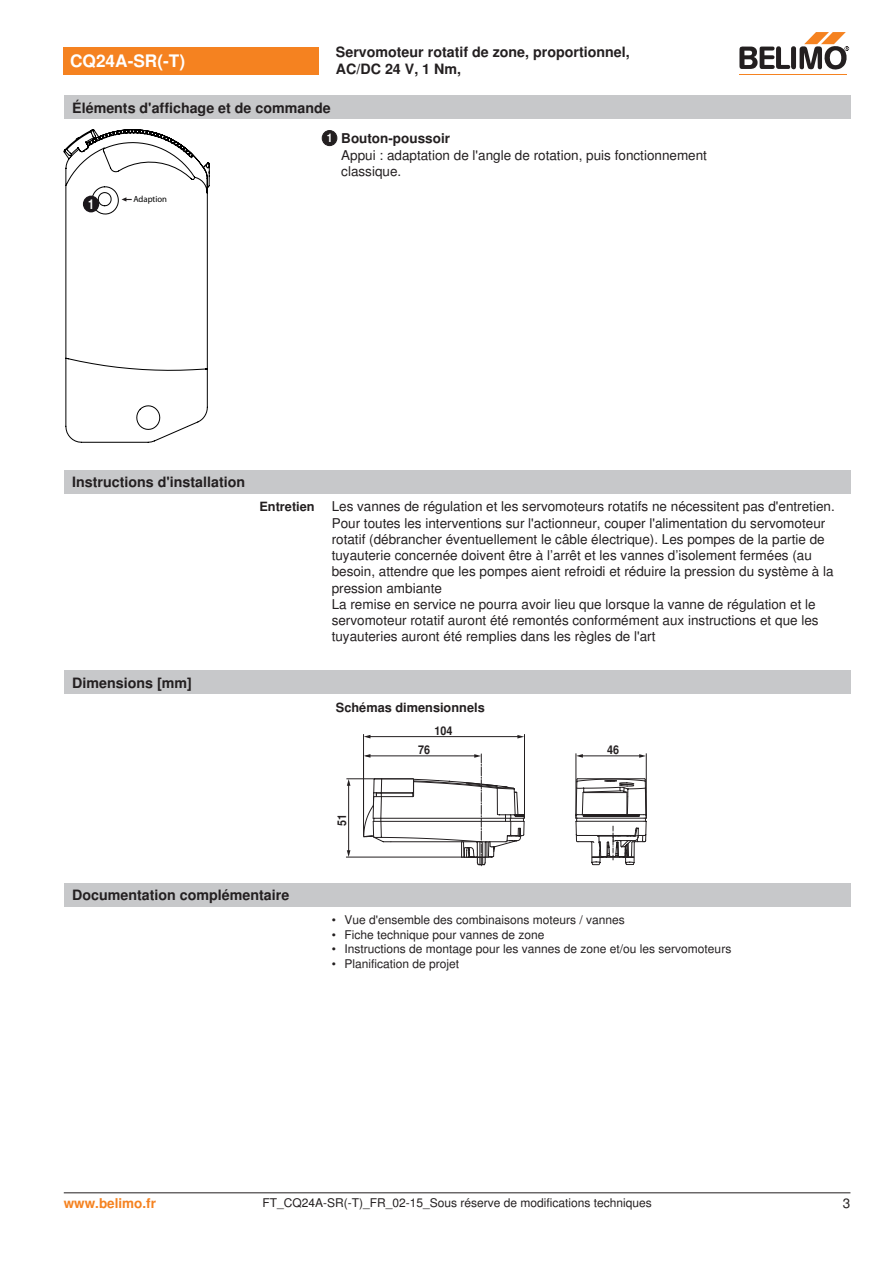
<style>
.page{position:relative;width:893px;height:1263px;background:#fff}
.page>*{position:absolute;margin:0;border:0;box-sizing:border-box;transform-origin:0 0}
.t1{font:700 17.25px "Nimbus Sans BEL";color:#fff}
.t2{font:700 14.25px "Nimbus Sans BEL";color:#231f20}
.Rechtsbündig_Footer{font:13.5px/16.2px "Nimbus Sans BEL";color:#231f20}
.t3{font:700 13.5px "Nimbus Sans BEL";color:#231f20}
.t4{font:700 13.5px "Nimbus Sans BEL";color:#f58220}
.t5{font:13.5px "Nimbus Sans BEL Bol Con";color:#fff}
.Rechtsbündig{font:700 12.75px "Nimbus Sans BEL";color:#231f20}
.t6{font:12.6px "Nimbus Sans BEL";color:#231f20;scale:.88 1}
.t7{font:700 12.6px "Nimbus Sans BEL";color:#231f20;scale:.88 1}
.Bulletpoints{font:12px "Nimbus Sans BEL";color:#231f20}
.Footer_EU_center{font:12px "Nimbus Sans BEL";color:#231f20}
.t8{font:700 12px "Nimbus Sans BEL";color:#231f20;scale:.9 1}
.t9{font:700 11.85px "Nimbus Sans BEL";color:#fff;scale:.87 1}
.t10{font:8.85px "Myriad";color:#000}
</style>
<div class="page">
<div style="left:64px;top:470px;width:786px;height:23px;background:#c7c8ca"></div>
<div style="left:64px;top:671px;width:786px;height:23px;background:#c7c8ca"></div>
<hr style="left:348px;top:782px;width:1px;height:70px;background:#231f20">
<svg style="left:347px;top:779px;width:3px;height:7px"></svg>
<svg style="left:347px;top:850px;width:3px;height:7px"></svg>
<hr style="left:346px;top:778px;width:67px;height:1px;background:#231f20">
<hr style="left:346px;top:857px;width:117px;height:1px;background:#231f20">
<svg style="left:363px;top:754px;width:162px;height:112px"></svg>
<hr style="left:366px;top:756px;width:111px;height:1px;background:#231f20">
<hr style="left:363px;top:734px;width:1px;height:83px;background:#231f20">
<hr style="left:524px;top:734px;width:1px;height:84px;background:#231f20">
<svg style="left:517px;top:735px;width:7px;height:3px"></svg>
<svg style="left:364px;top:735px;width:6px;height:3px"></svg>
<hr style="left:367px;top:736px;width:153px;height:1px;background:#231f20">
<svg style="left:575px;top:753px;width:72px;height:113px"></svg>
<div style="left:64px;top:883px;width:786px;height:24px;background:#c7c8ca"></div>
<div style="left:64px;top:47px;width:255px;height:27px;background:#f58220"></div>
<hr style="left:739px;top:74px;width:107px;height:1px;background:#f58220">
<svg style="left:739px;top:32px;width:110px;height:38px"></svg>
<div style="left:64px;top:96px;width:786px;height:23px;background:#c7c8ca"></div>
<hr style="left:64px;top:1192px;width:786px;height:1px;background:#231f20">
<div style="left:322px;top:131px;width:15px;height:15px;background:#231f20;border-radius:50%"></div>
<div style="left:322px;top:130px;width:15px;height:16px;border:1px solid #231f20;border-radius:50%"></div>
<svg style="left:64px;top:129px;width:146px;height:314px"></svg>
<svg style="left:122px;top:197px;width:10px;height:5px"></svg>
<svg style="left:190px;top:155px;width:5px;height:4px"></svg>
<div style="left:83px;top:196px;width:16px;height:16px;background:#1b171b;border-radius:50%"></div>
<p class="t1" style="left:70px;top:51px;width:116px">CQ24A-SR(-T)</p>
<p class="t2" style="left:336px;top:44px;width:295px">Servomoteur rotatif de zone, proportionnel,</p>
<p class="t2" style="left:336px;top:61px;width:127px">AC/DC 24 V, 1 Nm,</p>
<p class="t2" style="left:72px;top:99px;width:260px">Éléments d'affichage et de commande</p>
<p class="t5" style="left:88px;top:196px;width:8px">1</p>
<p class="t10" style="left:133px;top:194px;width:35px">Adaption</p>
<p class="t9" style="left:327px;top:131px;width:8px">1</p>
<p class="t3" style="left:341px;top:130px;width:110px">Bouton-poussoir</p>
<p class="t7" style="left:342px;top:131px;width:66px">Drucktaste</p>
<p class="Rechtsbündig_Footer" style="left:341px;top:147px;width:367px">Appui : adaptation de l'angle de rotation, puis fonctionnement</p>
<p class="t6" style="left:342px;top:148px;width:420px">Taste drücken: Auslösen der Drehwinkeladaption, nachher Normalbetrieb</p>
<p class="Rechtsbündig_Footer" style="left:341px;top:163px;width:62px">classique.</p>
<p class="t2" style="left:72px;top:473px;width:174px">Instructions d'installation</p>
<p class="t2" style="left:72px;top:674px;width:121px">Dimensions [mm]</p>
<p class="Rechtsbündig" style="left:259px;top:499px;width:57px">Entretien</p>
<p class="Rechtsbündig_Footer" style="left:332px;top:499px;width:505px">Les vannes de régulation et les servomoteurs rotatifs ne nécessitent pas d'entretien.</p>
<p class="Rechtsbündig_Footer" style="left:332px;top:515px;width:503px">Pour toutes les interventions sur l'actionneur, couper l'alimentation du servomoteur rotatif (débrancher éventuellement le câble électrique). Les pompes de la partie de tuyauterie concernée doivent être à l’arrêt et les vannes d’isolement fermées (au besoin, attendre que les pompes aient refroidi et réduire la pression du système à la pression ambiante</p>
<p class="Rechtsbündig_Footer" style="left:332px;top:596px;width:488px">La remise en service ne pourra avoir lieu que lorsque la vanne de régulation et le servomoteur rotatif auront été remontés conformément aux instructions et que les tuyauteries auront été remplies dans les règles de l'art</p>
<p class="Rechtsbündig" style="left:336px;top:700px;width:150px">Schémas dimensionnels</p>
<p class="t8" style="left:434px;top:723px;width:22px">104</p>
<p class="t8" style="left:335px;top:826px;width:15px;rotate:-90deg">51</p>
<p class="t8" style="left:418px;top:743px;width:15px">76</p>
<p class="t8" style="left:607px;top:743px;width:15px">46</p>
<p class="t2" style="left:72px;top:887px;width:218px">Documentation complémentaire</p>
<p class="Bulletpoints" style="left:332px;top:913px;width:295px">• Vue d'ensemble des combinaisons moteurs / vannes</p>
<p class="Bulletpoints" style="left:332px;top:927px;width:214px">• Fiche technique pour vannes de zone</p>
<p class="Bulletpoints" style="left:332px;top:942px;width:401px">• Instructions de montage pour les vannes de zone et/ou les servomoteurs</p>
<p class="Bulletpoints" style="left:332px;top:956px;width:129px">• Planification de projet</p>
<p class="t4" style="left:64px;top:1195px;width:94px">www.belimo.fr</p>
<p class="Footer_EU_center" style="left:262px;top:1196px;width:391px">FT_CQ24A-SR(-T)_FR_02-15_Sous réserve de modifications techniques</p>
<p class="Rechtsbündig_Footer" style="left:843px;top:1196px;width:9px">3</p>
</div>
